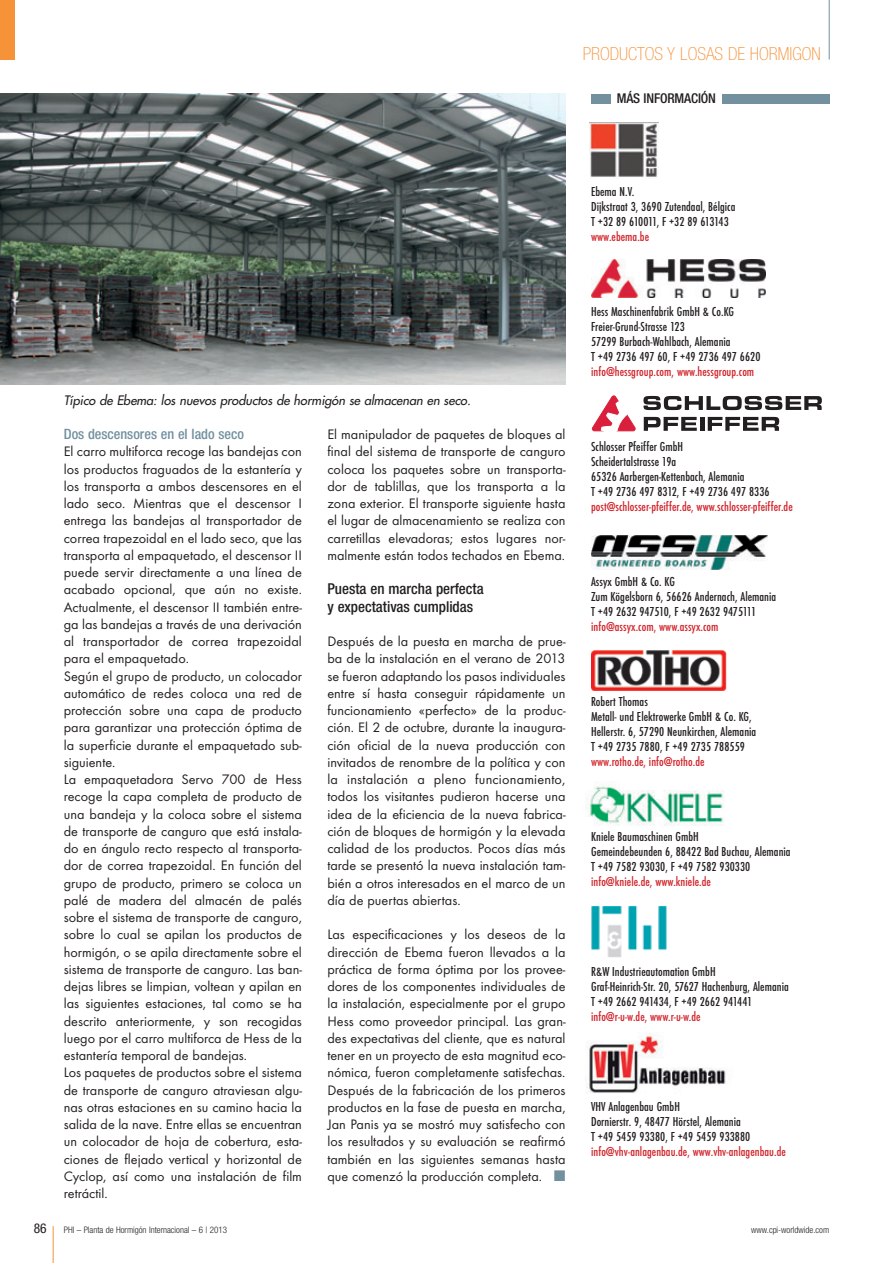
<style>
.page{position:relative;width:893px;height:1263px;background:#fff}
.page>*{position:absolute;margin:0;border:0;box-sizing:border-box;transform-origin:0 0}
.t1{font:100 condensed 18px "Helvetica Neue";color:#f69238}
.t2{font:500 condensed 15px/17.2px "Helvetica Neue";color:#231f20}
.t3{font:14.25px/17.2px "Futura T";color:#231f20;text-align:justify}
.t4{font:500 condensed 14.25px "Helvetica Neue";color:#73909f}
.t5{font:500 condensed 13.5px/15px "Futura T";letter-spacing:.005em;color:#231f20}
.t6{font:500 condensed 13.5px "Futura T";letter-spacing:.005em;color:#d1232a}
.t7{font:500 condensed 13.5px "Helvetica Neue";letter-spacing:-.01em;color:#231f20}
.t8{font:condensed 13.5px "Helvetica Neue";color:#231f20}
.t9{font:italic 12.75px "Futura";color:#231f20}
.t10{font:300 condensed 9px "Helvetica Neue";color:#231f20}
.s1{font-family:"European Pi Three";color:#73909f}
</style>
<div class="page">
<hr style="left:53px;top:1226px;width:1px;height:37px;background:#f69238">
<hr style="left:829px;top:0;width:1px;height:60px;background:#73909f">
<div style="left:0;top:0;width:15px;height:60px;background:#f69238"></div>
<img style="left:589px;top:123px;width:70px;height:55px">
<div style="left:591px;top:94px;width:19px;height:9px;background:#73909f"></div>
<div style="left:722px;top:94px;width:107px;height:9px;background:#73909f"></div>
<img style="left:0;top:94px;width:566px;height:291px">
<img style="left:592px;top:260px;width:173px;height:38px">
<img style="left:592px;top:535px;width:176px;height:35px">
<img style="left:592px;top:651px;width:134px;height:39px">
<img style="left:592px;top:905px;width:74px;height:52px">
<img style="left:586px;top:1033px;width:140px;height:61px">
<img style="left:586px;top:784px;width:138px;height:42px">
<svg style="left:592px;top:396px;width:43px;height:35px"></svg>
<svg style="left:644px;top:417px;width:53px;height:14px"></svg>
<hr style="left:700px;top:417px;width:4px;height:14px;background:#231f20">
<svg style="left:708px;top:417px;width:71px;height:14px"></svg>
<svg style="left:643px;top:396px;width:179px;height:14px"></svg>
<p class="t1" style="left:583px;top:47px;width:239px">PRODUCTOS Y LOSAS DE HORMIGON</p>
<p class="t7" style="left:617px;top:94px;width:101px">MÁS INFORMACIÓN</p>
<p class="t5" style="left:591px;top:184px;width:146px">Ebema N.V.<br>Dijkstraat 3, 3690 Zutendaal, Bélgica<br>T +32 89 610011, F +32 89 613143</p>
<p class="t6" style="left:591px;top:231px;width:60px">www.ebema.be</p>
<p class="t9" style="left:64px;top:393px;width:411px">Típico de Ebema: los nuevos productos de hormigón se almacenan en seco.</p>
<p class="t4" style="left:64px;top:429px;width:182px">Dos descensores en el lado seco</p>
<p class="t3" style="left:64px;top:444px;width:240px;text-align:left">El carro multiforca recoge las bandejas con los productos fraguados de la estantería y los transporta a ambos descensores en el lado seco. Mientras que el descensor I entrega las bandejas al transportador de correa trapezoidal en el lado seco, que las transporta al empaquetado, el descensor II puede servir directamente a una línea de acabado opcional, que aún no existe.<br>Actualmente, el descensor II también entre&shy;ga las bandejas a través de una derivación al transportador de correa trapezoidal para el empaquetado.<br>Según el grupo de producto, un colocador automático de redes coloca una red de protección sobre una capa de producto para garantizar una protección óptima de la superficie durante el empaquetado sub&shy;siguiente.<br>La empaquetadora Servo 700 de Hess recoge la capa completa de producto de una bandeja y la coloca sobre el sistema de transporte de canguro que está instala&shy;do en ángulo recto respecto al transporta&shy;dor de correa trapezoidal. En función del grupo de producto, primero se coloca un palé de madera del almacén de palés sobre el sistema de transporte de canguro, sobre lo cual se apilan los productos de hormigón, o se apila directamente sobre el sistema de transporte de canguro. Las ban&shy;dejas libres se limpian, voltean y apilan en las siguientes estaciones, tal como se ha descrito anteriormente, y son recogidas luego por el carro multiforca de Hess de la estantería temporal de bandejas.<br>Los paquetes de productos sobre el sistema de transporte de canguro atraviesan algu&shy;nas otras estaciones en su camino hacia la salida de la nave. Entre ellas se encuentran un colocador de hoja de cobertura, esta&shy;ciones de flejado vertical y horizontal de Cyclop, así como una instalación de film retráctil.</p>
<p class="t3" style="left:327px;top:427px;width:240px">El manipulador de paquetes de bloques al final del sistema de transporte de canguro coloca los paquetes sobre un transporta&shy;dor de tablillas, que los transporta a la zona exterior. El transporte siguiente hasta el lugar de almacenamiento se realiza con carretillas elevadoras; estos lugares nor&shy;malmente están todos techados en Ebema.</p>
<p class="t2" style="left:327px;top:582px;width:158px">Puesta en marcha perfecta y expectativas cumplidas</p>
<p class="t3" style="left:327px;top:634px;width:240px">Después de la puesta en marcha de prue&shy;ba de la instalación en el verano de 2013 se fueron adaptando los pasos individuales entre sí hasta conseguir rápidamente un funcionamiento «perfecto» de la produc&shy;ción. El 2 de octubre, durante la inaugura&shy;ción oficial de la nueva producción con invitados de renombre de la política y con la instalación a pleno funcionamiento, todos los visitantes pudieron hacerse una idea de la eficiencia de la nueva fabrica&shy;ción de bloques de hormigón y la elevada calidad de los productos. Pocos días más tarde se presentó la nueva instalación tam&shy;bién a otros interesados en el marco de un día de puertas abiertas.</p>
<p class="t3" style="left:327px;top:927px;width:240px">Las especificaciones y los deseos de la dirección de Ebema fueron llevados a la práctica de forma óptima por los provee&shy;dores de los componentes individuales de la instalación, especialmente por el grupo Hess como proveedor principal. Las gran&shy;des expectativas del cliente, que es natural tener en un proyecto de esta magnitud eco&shy;nómica, fueron completamente satisfechas.<br>Después de la fabricación de los primeros productos en la fase de puesta en marcha, Jan Panis ya se mostró muy satisfecho con los resultados y su evaluación se reafirmó también en las siguientes semanas hasta que comenzó la producción completa. <span class="s1">-</span></p>
<p class="t5" style="left:591px;top:304px;width:171px">Hess Maschinenfabrik GmbH &amp; Co.KG<br>Freier-Grund-Strasse 123<br>57299 Burbach-Wahlbach, Alemania<br>T +49 2736 497 60, F +49 2736 497 6620</p>
<p class="t6" style="left:591px;top:366px;width:165px">info@hessgroup.com, www.hessgroup.com</p>
<p class="t5" style="left:591px;top:439px;width:180px">Schlosser Pfeiffer GmbH<br>Scheidertalstrasse 19a<br>65326 Aarbergen-Kettenbach, Alemania<br>T +49 2736 497 8312, F +49 2736 497 8336</p>
<p class="t6" style="left:591px;top:501px;width:203px">post@schlosser-pfeiffer.de, www.schlosser-pfeiffer.de</p>
<p class="t5" style="left:591px;top:574px;width:187px">Assyx GmbH &amp; Co. KG<br>Zum Kögelsborn 6, 56626 Andernach, Alemania<br>T +49 2632 947510, F +49 2632 9475111</p>
<p class="t6" style="left:591px;top:621px;width:129px">info@assyx.com, www.assyx.com</p>
<p class="t5" style="left:591px;top:694px;width:167px">Robert Thomas<br>Metall- und Elektrowerke GmbH &amp; Co. KG,<br>Hellerstr. 6, 57290 Neunkirchen, Alemania<br>T +49 2735 7880, F +49 2735 788559</p>
<p class="t6" style="left:591px;top:756px;width:115px">www.rotho.de, info@rotho.de</p>
<p class="t5" style="left:591px;top:829px;width:201px">Kniele Baumaschinen GmbH<br>Gemeindebeunden 6, 88422 Bad Buchau, Alemania<br>T +49 7582 93030, F +49 7582 930330</p>
<p class="t6" style="left:591px;top:876px;width:121px">info@kniele.de, www.kniele.de</p>
<p class="t5" style="left:591px;top:964px;width:199px">R&amp;W Industrieautomation GmbH<br>Graf-Heinrich-Str. 20, 57627 Hachenburg, Alemania<br>T +49 2662 941434, F +49 2662 941441</p>
<p class="t6" style="left:591px;top:1011px;width:111px">info@r-u-w.de, www.r-u-w.de</p>
<p class="t5" style="left:591px;top:1099px;width:161px">VHV Anlagenbau GmbH<br>Dornierstr. 9, 48477 Hörstel, Alemania<br>T +49 5459 93380, F +49 5459 933880</p>
<p class="t6" style="left:591px;top:1146px;width:196px">info@vhv-anlagenbau.de, www.vhv-anlagenbau.de</p>
<p class="t8" style="left:34px;top:1223px;width:14px">86</p>
<p class="t10" style="left:64px;top:1226px;width:165px">PHI – Planta de Hormigón Internacional – 6 | 2013</p>
<p class="t10" style="left:751px;top:1226px;width:79px">www.cpi-worldwide.com</p>
</div>
